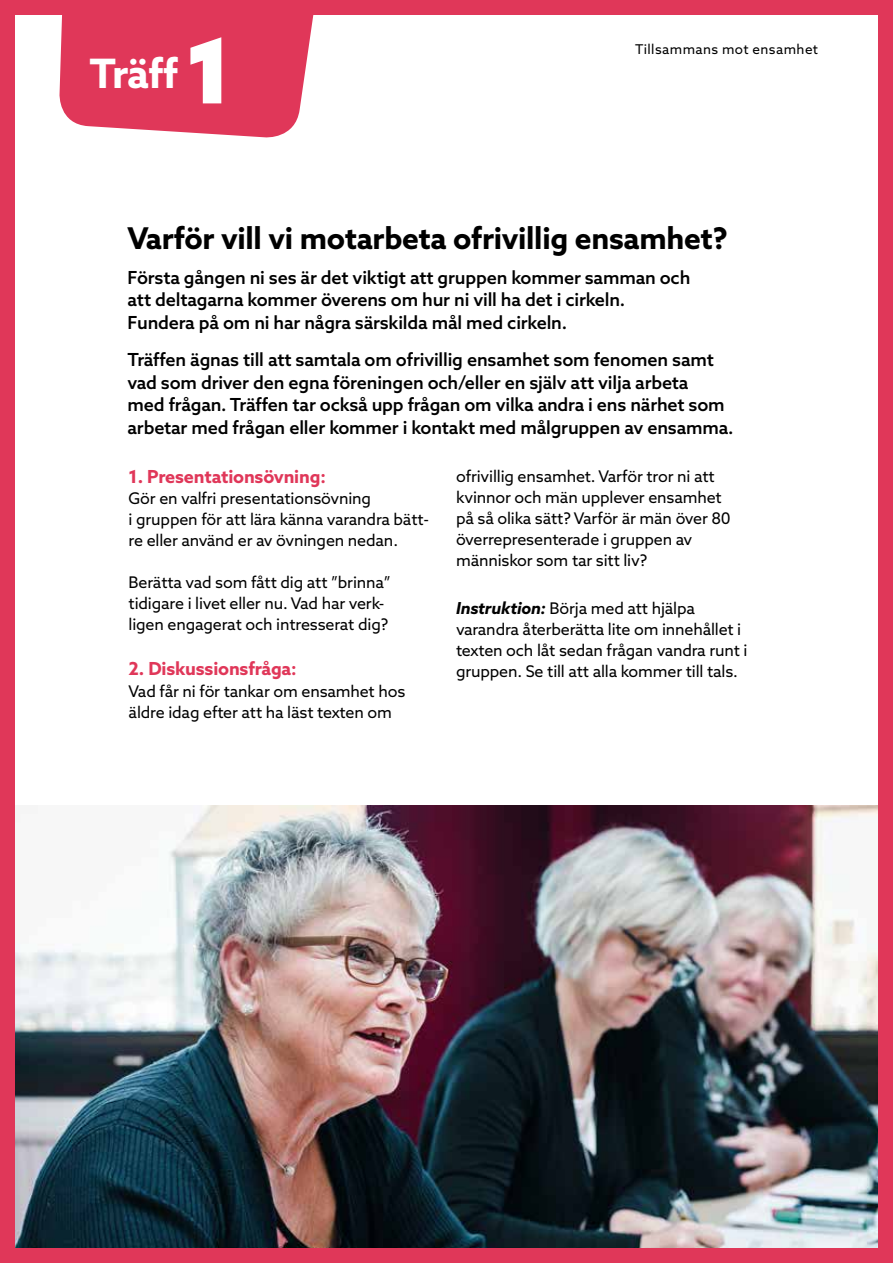
<style>
.page{position:relative;width:893px;height:1263px;background:#fff}
.page>*{position:absolute;margin:0;border:0;box-sizing:border-box;transform-origin:0 0}
.t1{font:900 90px "Azo Sans";color:#fff}
.t2{font:700 40.5px "Azo Sans";letter-spacing:-.02em;color:#fff}
.t3{font:700 30px "Azo Sans";letter-spacing:-.01em;color:#000}
.t4{font:500 18px/22.5px "Azo Sans";letter-spacing:-.01em;color:#000}
.t5{font:700 18px "Azo Sans";letter-spacing:-.01em;color:#e03759}
.t6{font:16.05px/21px "Azo Sans";letter-spacing:-.01em;color:#000}
.t7{font:13.5px "Azo Sans";letter-spacing:.03em;color:#000}
.s1{font-weight:700;font-style:italic;font-size:16.5px}
</style>
<div class="page">
<img style="left:16px;top:806px;width:861px;height:441px">
<div style="left:0;top:0;width:893px;height:1263px;border:15px solid #e03759"></div>
<svg style="left:59px;top:0;width:256px;height:138px"></svg>
<h2 class="t2" style="left:90px;top:47px;width:90px">Träff</h2>
<h1 class="t1" style="left:185px;top:11px;width:49px">1</h1>
<p class="t7" style="left:635px;top:41px;width:185px">Tillsammans mot ensamhet</p>
<h3 class="t3" style="left:128px;top:218px;width:602px">Varför vill vi motarbeta ofrivillig ensamhet?</h3>
<p class="t4" style="left:128px;top:266px;width:564px">Första gången ni ses är det viktigt att gruppen kommer samman och att deltagarna kommer överens om hur ni vill ha det i cirkeln.<br>Fundera på om ni har några särskilda mål med cirkeln.</p>
<p class="t4" style="left:128px;top:348px;width:607px">Träffen ägnas till att samtala om ofrivillig ensamhet som fenomen samt vad som driver den egna föreningen och/eller en själv att vilja arbeta<br>med frågan. Träffen tar också upp frågan om vilka andra i ens närhet som arbetar med frågan eller kommer i kontakt med målgruppen av ensamma.</p>
<p class="t5" style="left:129px;top:465px;width:199px">1. Presentationsövning:</p>
<p class="t6" style="left:129px;top:488px;width:302px">Gör en valfri presentationsövning<br>i gruppen för att lära känna varandra bätt&shy;re eller använd er av övningen nedan.</p>
<p class="t6" style="left:129px;top:572px;width:264px">Berätta vad som fått dig att ”brinna” tidigare i livet eller nu. Vad har verk&shy;ligen engagerat och intresserat dig?</p>
<p class="t5" style="left:129px;top:656px;width:169px">2. Diskussionsfråga:</p>
<p class="t6" style="left:129px;top:681px;width:278px">Vad får ni för tankar om ensamhet hos äldre idag efter att ha läst texten om</p>
<p class="t6" style="left:456px;top:465px;width:276px">ofrivillig ensamhet. Varför tror ni att kvinnor och män upplever ensamhet på så olika sätt? Varför är män över 80 överrepresenterade i gruppen av människor som tar sitt liv?</p>
<p class="t6" style="left:456px;top:597px;width:293px"><span class="s1">Instruktion:</span> Börja med att hjälpa varandra återberätta lite om innehållet i texten och låt sedan frågan vandra runt i gruppen. Se till att alla kommer till tals.</p>
</div>
